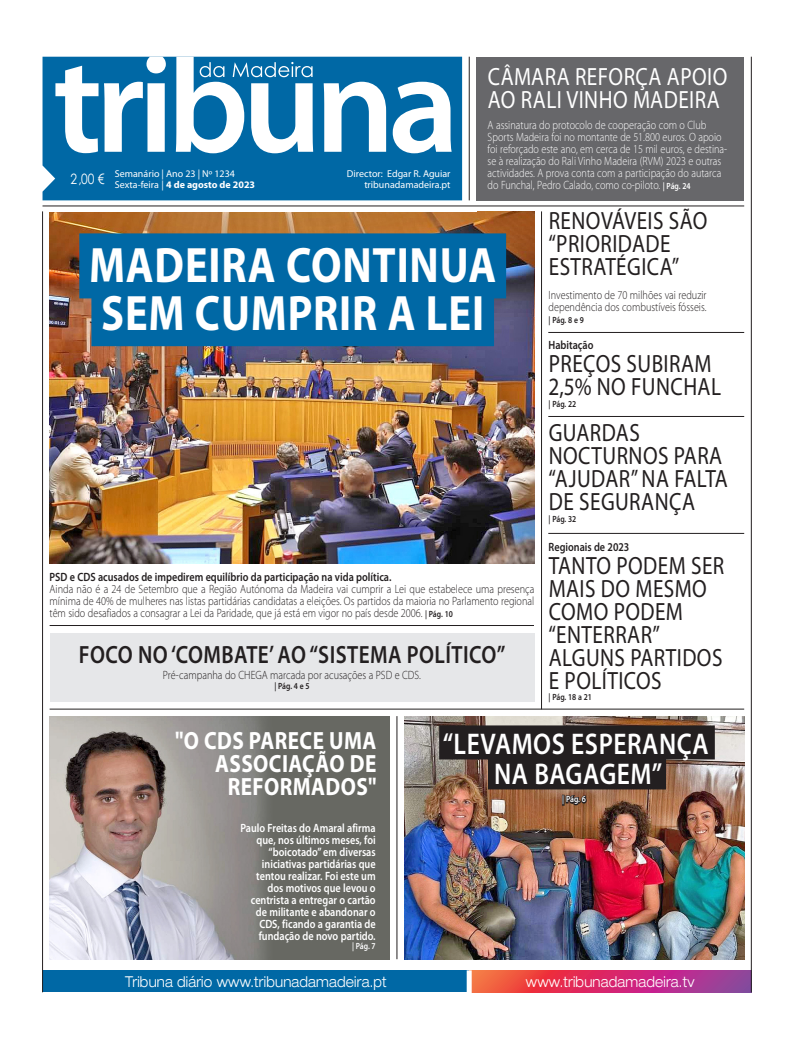
<style>
.page{position:relative;width:808px;height:1049px;background:#fff}
.page>*{position:absolute;margin:0;border:0;box-sizing:border-box;transform-origin:0 0}
._2-titulo_secundario{font:700 50px "Myriad Pro";letter-spacing:.02em;color:#fff;scale:.85 1}
._2-titulo_secundario-2{font:600 30px "Myriad Pro";letter-spacing:.02em;color:#fff;scale:.85 1}
._2-titulo_secundario-3{font:25px/23px "Myriad Pro";letter-spacing:.02em;color:#231f20;scale:.85 1}
._2-titulo_secundario-4{font:700 25px/23px "Myriad Pro";letter-spacing:.02em;color:#fff;text-align:right;scale:.85 1}
._2-titulo_secundario-5{font:25px "Myriad Pro";letter-spacing:.02em;color:#fff;scale:.85 1}
._2-titulo_secundario-6{font:600 25px "Myriad Pro";letter-spacing:.02em;color:#231f20;scale:.85 1}
._1-titulo_semibold{font:300 expanded 15px "Helvetica Neue LT Std";letter-spacing:.015em;color:#fff;scale:.85 1}
.t1{font:14.3px "Century Gothic";color:#fff;scale:.84 1}
._2-titulo_secundario-7{font:300 12px/12px "Myriad Pro";color:#231f20;scale:.85 1}
._2-titulo_secundario-8{font:300 12px/12px "Myriad Pro";color:#fff;scale:.85 1}
._2-titulo_secundario-9{font:600 12px/12px "Myriad Pro";color:#fff;text-align:right;scale:.85 1}
._2-titulo_secundario-10{font:600 12px "Myriad Pro";color:#231f20;scale:.85 1}
.t2{font:10px "Myriad Pro";color:#fff}
.t3{font:700 10px "Myriad Pro";color:#fff}
._2-titulo_secundario-11{font:600 9px "Myriad Pro";color:#231f20;scale:.85 1}
._2-titulo_secundario-12{font:600 9px "Myriad Pro";color:#fff;scale:.85 1}
.s1{font-weight:400}
.s2{font-weight:600;font-size:9px}
</style>
<div class="page">
<img style="left:50px;top:211px;width:484px;height:352px">
<div style="left:43px;top:970px;width:427px;height:22px;background:#0068a5"></div>
<svg style="left:472px;top:970px;width:279px;height:22px;background:#cf386b"></svg>
<div style="left:467px;top:970px;width:5px;height:24px;background:#fff"></div>
<hr style="left:751px;top:57px;width:1px;height:935px;background:#231f20">
<div style="left:43px;top:57px;width:419px;height:143px;background:#0068a5"></div>
<hr style="left:50px;top:625px;width:484px;height:1px;background:#231f20">
<hr style="left:50px;top:709px;width:694px;height:1px;background:#231f20">
<hr style="left:548px;top:332px;width:196px;height:1px;background:#231f20">
<hr style="left:548px;top:416px;width:196px;height:1px;background:#231f20">
<hr style="left:548px;top:533px;width:196px;height:1px;background:#231f20">
<hr style="left:397px;top:716px;width:1px;height:243px;background:#231f20">
<hr style="left:541px;top:211px;width:1px;height:498px;background:#231f20">
<hr style="left:43px;top:206px;width:701px;height:1px;background:#231f20">
<svg style="left:55px;top:57px;width:397px;height:96px;fill:#0068a5"></svg>
<svg style="left:200px;top:62px;width:24px;height:15px"></svg>
<svg style="left:233px;top:62px;width:80px;height:15px"></svg>
<hr style="left:469px;top:57px;width:1px;height:143px;background:#231f20">
<div style="left:476px;top:57px;width:268px;height:143px;background:#67676a"></div>
<hr style="left:42px;top:211px;width:1px;height:781px;background:#231f20">
<div style="left:50px;top:633px;width:484px;height:68px;background:#e6e7e9"></div>
<img style="left:404px;top:716px;width:340px;height:243px">
<img style="left:50px;top:716px;width:340px;height:243px">
<div style="left:79px;top:233px;width:427px;height:65px;background:#0068a5"></div>
<div style="left:91px;top:281px;width:403px;height:65px;background:#0068a5"></div>
<div style="left:439px;top:725px;width:276px;height:34px;background:#231f20"></div>
<div style="left:488px;top:755px;width:178px;height:34px;background:#231f20"></div>
<svg style="left:562px;top:789px;width:26px;height:27px"></svg>
<p class="t2" style="left:115px;top:167px;width:122px">SEMANÁRIO | ANO 23 | Nº 1234</p>
<p class="t3" style="left:115px;top:178px;width:142px"><span class="s1">SEXTA-FEIRA |</span> 4 DE AGOSTO DE 2023</p>
<p class="t1" style="left:71px;top:170px;width:42px">2 ,00 €</p>
<p class="t2" style="left:347px;top:167px;width:105px">DIRECTOR: EDGAR R. AGUIAR</p>
<p class="t2" style="left:364px;top:178px;width:88px">TRIBUNADAMADEIRA.PT</p>
<p class="_2-titulo_secundario-5" style="left:488px;top:62px;width:48px">CÂMARA</p>
<p class="_2-titulo_secundario-5" style="left:575px;top:62px;width:181px">REFORÇA APOIO</p>
<p class="_2-titulo_secundario-5" style="left:488px;top:85px;width:206px">AO RALI VIN HO MADEIRA</p>
<p class="_2-titulo_secundario-8" style="left:488px;top:119px;width:283px">A assinatura do protocolo de cooperação com o Club Sports Madeira foi no montante de 51.800 euros. O apoio foi reforçado este ano, em cerca de 15 mil euros, e destina&shy;se à realização do Rali Vinho Madeira (RVM) 2023 e outras actividades. A prova conta com a participação do autarca do Funchal, Pedro Calado, como co-piloto. <span class="s2">| Pág. 24</span></p>
<p class="_2-titulo_secundario" style="left:89px;top:232px;width:480px">MADEIRA CONTINUA</p>
<p class="_2-titulo_secundario" style="left:101px;top:280px;width:452px">SEM CUMPRIR A LEI</p>
<p class="_2-titulo_secundario-10" style="left:50px;top:569px;width:404px">PSD e CDS acusados de impedirem equilíbrio da participação na vida política.</p>
<p class="_2-titulo_secundario-7" style="left:50px;top:582px;width:572px;text-align:justify">Ainda não é a 24 de Setembro que a Região Autónoma da Madeira vai cumprir a Lei que estabelece uma presença mínima de 40% de mulheres nas listas partidárias candidatas a eleições. Os partidos da maioria no Parlamento regional têm sido desafiados a consagrar a Lei da Paridade, que já está em vigor no país desde 2006. <span class="s2">| Pág. 10</span></p>
<p class="_2-titulo_secundario-6" style="left:79px;top:639px;width:503px">Foco no ‘combate’ ao “sistema político”</p>
<p class="_2-titulo_secundario-7" style="left:163px;top:669px;width:305px">Pré-campanha do CHEGA marcada por acusações a PSD e CDS.</p>
<p class="_2-titulo_secundario-11" style="left:274px;top:681px;width:43px">| Pág. 4 e 5</p>
<p class="_2-titulo_secundario-3" style="left:549px;top:209px;width:189px">REN OVÁVEIS SÃO “PRIORIDADE<br>ESTRAT</p>
<p class="_2-titulo_secundario-3" style="left:616px;top:255px;width:76px">ÉGICA”</p>
<p class="_2-titulo_secundario-7" style="left:549px;top:289px;width:187px">Investimento de 70 milhões vai reduzir dependência dos combustíveis fósseis.</p>
<p class="_2-titulo_secundario-11" style="left:549px;top:314px;width:43px">| Pág. 8 e 9</p>
<p class="_2-titulo_secundario-10" style="left:549px;top:337px;width:54px">Habitação</p>
<p class="_2-titulo_secundario-3" style="left:549px;top:352px;width:107px">PREÇOS SUBIRAM</p>
<p class="_2-titulo_secundario-3" style="left:549px;top:375px;width:204px">2,5% NO FUNCHAL</p>
<p class="_2-titulo_secundario-11" style="left:549px;top:398px;width:34px">| Pág. 22</p>
<p class="_2-titulo_secundario-3" style="left:549px;top:421px;width:66px">GUARDAS<br>NOCTURN</p>
<p class="_2-titulo_secundario-3" style="left:643px;top:444px;width:64px">OS PARA</p>
<p class="_2-titulo_secundario-3" style="left:549px;top:467px;width:50px">“AJUDAR</p>
<p class="_2-titulo_secundario-3" style="left:631px;top:467px;width:102px">” NA FA LTA</p>
<p class="_2-titulo_secundario-3" style="left:549px;top:490px;width:94px">DE SEGURAN</p>
<p class="_2-titulo_secundario-3" style="left:669px;top:490px;width:29px">ÇA</p>
<p class="_2-titulo_secundario-11" style="left:549px;top:513px;width:34px">| Pág. 32</p>
<p class="_2-titulo_secundario-10" style="left:549px;top:539px;width:97px">Regionais de 2023</p>
<p class="_2-titulo_secundario-3" style="left:549px;top:553px;width:128px">TANTO PODEM</p>
<p class="_2-titulo_secundario-3" style="left:691px;top:553px;width:14px">SER</p>
<p class="_2-titulo_secundario-3" style="left:549px;top:576px;width:15px">MAIS</p>
<p class="_2-titulo_secundario-3" style="left:601px;top:576px;width:58px">DO MESM</p>
<p class="_2-titulo_secundario-3" style="left:692px;top:576px;width:19px">O</p>
<p class="_2-titulo_secundario-3" style="left:549px;top:599px;width:125px">COMO PODEM “ENTERRAR</p>
<p class="_2-titulo_secundario-3" style="left:652px;top:622px;width:10px">”</p>
<p class="_2-titulo_secundario-3" style="left:549px;top:645px;width:60px">ALGUNS</p>
<p class="_2-titulo_secundario-3" style="left:630px;top:645px;width:26px">PARTID</p>
<p class="_2-titulo_secundario-3" style="left:697px;top:645px;width:29px">OS</p>
<p class="_2-titulo_secundario-3" style="left:549px;top:668px;width:132px">E POLÍTI COS</p>
<p class="_2-titulo_secundario-11" style="left:549px;top:691px;width:52px">| Pág. 18 a 21</p>
<p class="_2-titulo_secundario-4" style="left:175px;top:728px;width:50px">"O CDS</p>
<p class="_2-titulo_secundario-4" style="left:215px;top:728px;width:192px">PARECE UMA<br>ASSOCIAÇÃO DE<br>REFORMADOS"</p>
<p class="_2-titulo_secundario-9" style="left:240px;top:821px;width:161px">Paulo Freitas do Amaral afirma que, nos últimos meses, foi “boicotado” em diversas iniciativas partidárias que tentou realizar. Foi este um dos motivos que levou o centrista a entregar o cartão de militante e abandonar o<br>CDS, ficando a garantia de fundação de novo partido.</p>
<p class="_2-titulo_secundario-12" style="left:352px;top:940px;width:29px">| Pág. 7</p>
<p class="_2-titulo_secundario-2" style="left:443px;top:725px;width:314px">“Levamos esperança</p>
<p class="_2-titulo_secundario-2" style="left:494px;top:755px;width:199px">na bagagem”</p>
<p class="_2-titulo_secundario-12" style="left:562px;top:794px;width:29px">| Pág. 6</p>
<p class="_1-titulo_semibold" style="left:125px;top:972px;width:309px">Tribuna diário www.tribunadamadeira.pt</p>
<p class="_1-titulo_semibold" style="left:526px;top:972px;width:200px">www.tribunadamadeira.tv</p>
</div>
